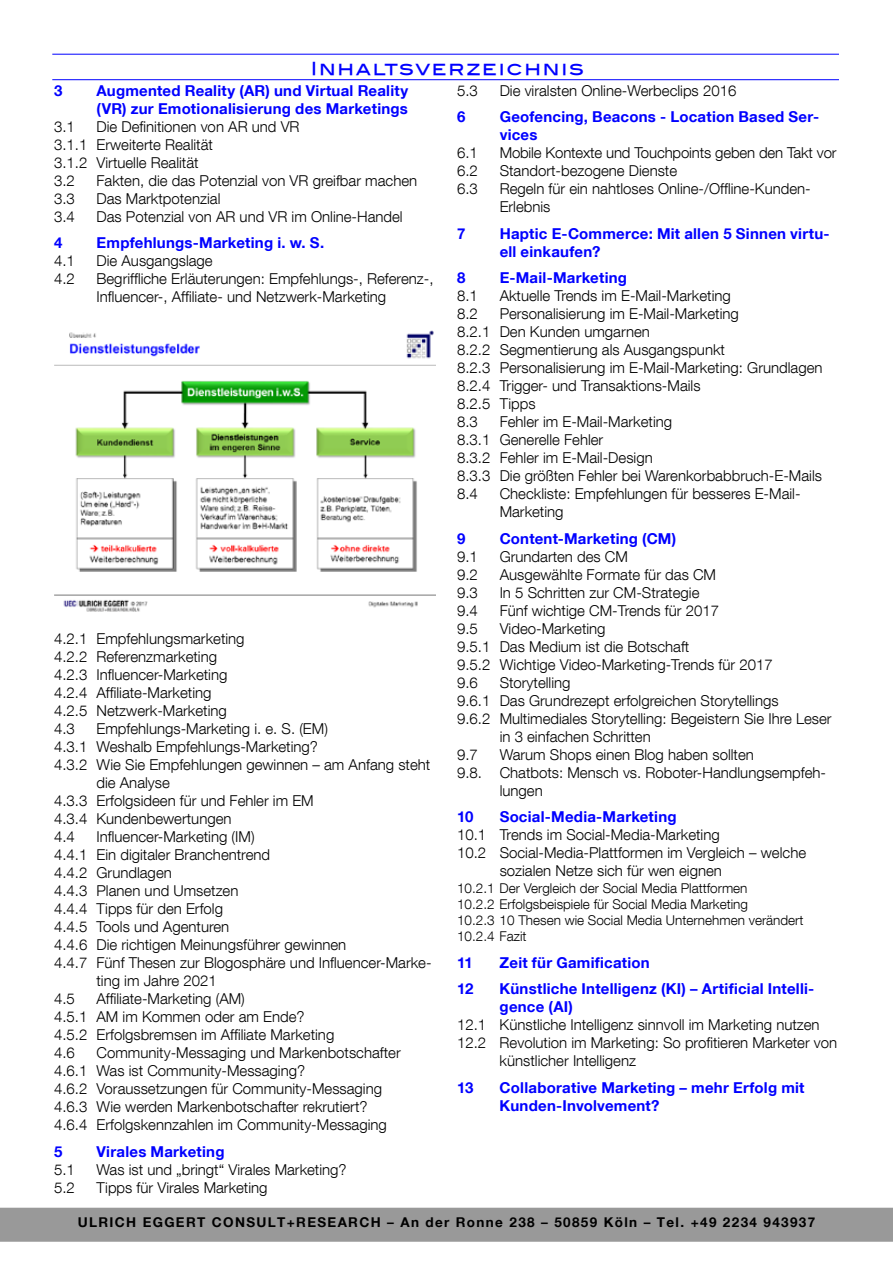
<style>
.page{position:relative;width:893px;height:1263px;background:#fff}
.page>*{position:absolute;margin:0;border:0;box-sizing:border-box;transform-origin:0 0}
.t1{font:18px "Blair Md ITCTT Medium";letter-spacing:.1em;color:#00f}
.t2{font:300 15px/18px "Helvetica Neue LT Com";color:#000}
.t3{font:700 15px/18px "Helvetica Neue LT Com";letter-spacing:.015em;color:#00f}
.t4{font:300 13.5px/16.2px "Helvetica Neue LT Com";color:#000}
.t5{font:700 13.5px "Helvetica Neue LT Com";letter-spacing:.1em;color:#000}
</style>
<div class="page">
<div style="left:1px;top:1208px;width:891px;height:33px;background:#999"></div>
<div style="left:0;top:1208px;width:893px;height:34px;border:2px solid #999"></div>
<hr style="left:52px;top:54px;width:787px;height:1px;background:#00f">
<hr style="left:52px;top:79px;width:787px;height:1px;background:#00f">
<svg style="left:892px;top:1208px;width:1px;height:34px"></svg>
<img style="left:54px;top:330px;width:382px;height:282px">
<p class="t1" style="left:311px;top:57px;width:275px">Inhaltsverzeichnis</p>
<p class="t3" style="left:54px;top:81px;width:10px">3</p>
<p class="t3" style="left:97px;top:81px;width:313px">Augmented Reality (AR) und Virtual Reality (VR) zur Emotionalisierung des Marketings</p>
<p class="t2" style="left:54px;top:117px;width:22px">3.1</p>
<p class="t2" style="left:54px;top:117px;width:247px;text-indent:43px">Die Definitionen von AR und VR<br>3.1.1 Erweiterte Realität<br>3.1.2 Virtuelle Realität<br>3.2</p>
<p class="t2" style="left:97px;top:171px;width:322px">Fakten, die das Potenzial von VR greifbar machen</p>
<p class="t2" style="left:54px;top:189px;width:22px">3.3</p>
<p class="t2" style="left:97px;top:189px;width:125px">Das Marktpotenzial</p>
<p class="t2" style="left:54px;top:207px;width:22px">3.4</p>
<p class="t2" style="left:97px;top:207px;width:308px">Das Potenzial von AR und VR im Online-Handel</p>
<p class="t3" style="left:54px;top:233px;width:10px">4</p>
<p class="t3" style="left:97px;top:233px;width:229px">Empfehlungs-Marketing i. w. S.</p>
<p class="t2" style="left:54px;top:252px;width:22px">4.1</p>
<p class="t2" style="left:97px;top:252px;width:118px">Die Ausgangslage</p>
<p class="t2" style="left:54px;top:270px;width:22px">4.2</p>
<p class="t2" style="left:97px;top:270px;width:339px">Begriffliche Erläuterungen: Empfehlungs-, Referenz-,<br>Influencer-, Affiliate- und Netzwerk-Marketing</p>
<p class="t2" style="left:54px;top:630px;width:192px">4.2.1 Empfehlungsmarketing<br>4.2.2 Referenzmarketing<br>4.2.3 Influencer-Marketing<br>4.2.4 Affiliate-Marketing<br>4.2.5 Netzwerk-Marketing<br>4.3</p>
<p class="t2" style="left:97px;top:720px;width:233px">Empfehlungs-Marketing i. e. S. (EM)</p>
<p class="t2" style="left:54px;top:738px;width:265px">4.3.1 Weshalb Empfehlungs-Marketing?</p>
<p class="t2" style="left:54px;top:756px;width:378px">4.3.2 Wie Sie Empfehlungen gewinnen – am Anfang steht</p>
<p class="t2" style="left:97px;top:774px;width:75px">die Analyse</p>
<p class="t2" style="left:54px;top:792px;width:261px">4.3.3 Erfolgsideen für und Fehler im EM</p>
<p class="t2" style="left:54px;top:810px;width:179px">4.3.4 Kundenbewertungen</p>
<p class="t2" style="left:54px;top:828px;width:22px">4.4</p>
<p class="t2" style="left:97px;top:828px;width:160px">Influencer-Marketing (IM)</p>
<p class="t2" style="left:54px;top:846px;width:218px">4.4.1 Ein digitaler Branchentrend</p>
<p class="t2" style="left:54px;top:864px;width:119px">4.4.2 Grundlagen</p>
<p class="t2" style="left:54px;top:882px;width:186px">4.4.3 Planen und Umsetzen</p>
<p class="t2" style="left:54px;top:900px;width:171px">4.4.4 Tipps für den Erfolg</p>
<p class="t2" style="left:54px;top:918px;width:177px">4.4.5 Tools und Agenturen</p>
<p class="t2" style="left:54px;top:936px;width:294px">4.4.6 Die richtigen Meinungsführer gewinnen</p>
<p class="t2" style="left:54px;top:954px;width:379px">4.4.7 Fünf Thesen zur Blogosphäre und Influencer-Marke-</p>
<p class="t2" style="left:97px;top:972px;width:122px">ting im Jahre 2021</p>
<p class="t2" style="left:54px;top:990px;width:22px">4.5</p>
<p class="t2" style="left:54px;top:990px;width:282px;text-indent:43px">Affiliate-Marketing (AM)<br>4.5.1 AM im Kommen oder am Ende?<br>4.5.2 Erfolgsbremsen im Affiliate Marketing<br>4.6</p>
<p class="t2" style="left:54px;top:1044px;width:348px;text-indent:43px">Community-Messaging und Markenbotschafter 4.6.1 Was ist Community-Messaging?<br>4.6.2 Voraussetzungen für Community-Messaging 4.6.3 Wie werden Markenbotschafter rekrutiert?<br>4.6.4 Erfolgskennzahlen im Community-Messaging</p>
<p class="t3" style="left:54px;top:1142px;width:10px">5</p>
<p class="t3" style="left:97px;top:1142px;width:130px">Virales Marketing</p>
<p class="t2" style="left:54px;top:1160px;width:22px">5.1</p>
<p class="t2" style="left:97px;top:1160px;width:252px">Was ist und „bringt“ Virales Marketing?</p>
<p class="t2" style="left:54px;top:1178px;width:22px">5.2</p>
<p class="t2" style="left:97px;top:1178px;width:173px">Tipps für Virales Marketing</p>
<p class="t2" style="left:457px;top:81px;width:22px">5.3</p>
<p class="t2" style="left:500px;top:81px;width:238px">Die viralsten Online-Werbeclips 2016</p>
<p class="t3" style="left:457px;top:107px;width:10px">6</p>
<p class="t3" style="left:500px;top:107px;width:321px">Geofencing, Beacons - Location Based Ser&shy;vices</p>
<p class="t2" style="left:457px;top:144px;width:22px">6.1</p>
<p class="t2" style="left:500px;top:144px;width:338px">Mobile Kontexte und Touchpoints geben den Takt vor</p>
<p class="t2" style="left:457px;top:162px;width:22px">6.2</p>
<p class="t2" style="left:500px;top:162px;width:179px">Standort-bezogene Dienste</p>
<p class="t2" style="left:457px;top:180px;width:22px">6.3</p>
<p class="t2" style="left:500px;top:180px;width:311px">Regeln für ein nahtloses Online-/Offline-Kunden-<br>Erlebnis</p>
<p class="t3" style="left:457px;top:224px;width:10px">7</p>
<p class="t3" style="left:500px;top:224px;width:331px">Haptic E-Commerce: Mit allen 5 Sinnen virtu&shy;ell einkaufen?</p>
<p class="t3" style="left:457px;top:268px;width:10px">8</p>
<p class="t3" style="left:500px;top:268px;width:129px">E-Mail-Marketing</p>
<p class="t2" style="left:457px;top:287px;width:22px">8.1</p>
<p class="t2" style="left:500px;top:287px;width:233px">Aktuelle Trends im E-Mail-Marketing</p>
<p class="t2" style="left:457px;top:305px;width:22px">8.2</p>
<p class="t2" style="left:457px;top:305px;width:367px;text-indent:43px">Personalisierung im E-Mail-Marketing<br>8.2.1 Den Kunden umgarnen<br>8.2.2 Segmentierung als Ausgangspunkt<br>8.2.3 Personalisierung im E-Mail-Marketing: Grundlagen<br>8.2.4 Trigger- und Transaktions-Mails<br>8.2.5 Tipps<br>8.3</p>
<p class="t2" style="left:457px;top:413px;width:366px;text-indent:43px">Fehler im E-Mail-Marketing<br>8.3.1 Generelle Fehler<br>8.3.2 Fehler im E-Mail-Design<br>8.3.3 Die größten Fehler bei Warenkorbabbruch-E-Mails<br>8.4</p>
<p class="t2" style="left:500px;top:485px;width:302px">Checkliste: Empfehlungen für besseres E-Mail-<br>Marketing</p>
<p class="t3" style="left:457px;top:529px;width:10px">9</p>
<p class="t3" style="left:500px;top:529px;width:178px">Content-Marketing (CM)</p>
<p class="t2" style="left:457px;top:547px;width:22px">9.1</p>
<p class="t2" style="left:500px;top:547px;width:130px">Grundarten des CM</p>
<p class="t2" style="left:457px;top:565px;width:22px">9.2</p>
<p class="t2" style="left:500px;top:565px;width:218px">Ausgewählte Formate für das CM</p>
<p class="t2" style="left:457px;top:583px;width:22px">9.3</p>
<p class="t2" style="left:500px;top:583px;width:201px">In 5 Schritten zur CM-Strategie</p>
<p class="t2" style="left:457px;top:601px;width:22px">9.4</p>
<p class="t2" style="left:500px;top:601px;width:221px">Fünf wichtige CM-Trends für 2017</p>
<p class="t2" style="left:457px;top:619px;width:22px">9.5</p>
<p class="t2" style="left:457px;top:619px;width:317px;text-indent:43px">Video-Marketing<br>9.5.1 Das Medium ist die Botschaft<br>9.5.2 Wichtige Video-Marketing-Trends für 2017<br>9.6</p>
<p class="t2" style="left:500px;top:673px;width:72px">Storytelling</p>
<p class="t2" style="left:457px;top:691px;width:323px">9.6.1 Das Grundrezept erfolgreichen Storytellings</p>
<p class="t2" style="left:457px;top:709px;width:376px">9.6.2 Multimediales Storytelling: Begeistern Sie Ihre Leser</p>
<p class="t2" style="left:500px;top:727px;width:153px">in 3 einfachen Schritten</p>
<p class="t2" style="left:457px;top:745px;width:22px">9.7</p>
<p class="t2" style="left:500px;top:745px;width:256px">Warum Shops einen Blog haben sollten</p>
<p class="t2" style="left:457px;top:763px;width:370px">9.8. Chatbots: Mensch vs. Roboter-Handlungsempfeh-</p>
<p class="t2" style="left:500px;top:781px;width:45px">lungen</p>
<p class="t3" style="left:457px;top:807px;width:18px">10</p>
<p class="t3" style="left:500px;top:807px;width:178px">Social-Media-Marketing</p>
<p class="t2" style="left:457px;top:826px;width:264px">10.1 Trends im Social-Media-Marketing</p>
<p class="t2" style="left:457px;top:844px;width:351px">10.2 Social-Media-Plattformen im Vergleich – welche</p>
<p class="t2" style="left:500px;top:862px;width:224px">sozialen Netze sich für wen eignen</p>
<p class="t4" style="left:457px;top:879px;width:348px">10.2.1 Der Vergleich der Social Media Plattformen<br>10.2.2 Erfolgsbeispiele für Social Media Marketing<br>10.2.3 10 Thesen wie Social Media Unternehmen verändert 10.2.4 Fazit</p>
<p class="t3" style="left:457px;top:953px;width:17px">11</p>
<p class="t3" style="left:500px;top:953px;width:152px">Zeit für Gamification</p>
<p class="t3" style="left:457px;top:979px;width:18px">12</p>
<p class="t3" style="left:500px;top:979px;width:316px">Künstliche Intelligenz (KI) – Artificial Intelli&shy;gence (AI)</p>
<p class="t2" style="left:457px;top:1015px;width:364px">12.1 Künstliche Intelligenz sinnvoll im Marketing nutzen</p>
<p class="t2" style="left:457px;top:1033px;width:382px">12.2 Revolution im Marketing: So profitieren Marketer von</p>
<p class="t2" style="left:500px;top:1051px;width:138px">künstlicher Intelligenz</p>
<p class="t3" style="left:457px;top:1078px;width:18px">13</p>
<p class="t3" style="left:500px;top:1078px;width:306px">Collaborative Marketing – mehr Erfolg mit<br>Kunden-Involvement?</p>
<p class="t5" style="left:78px;top:1214px;width:739px">ULRICH EGGERT CONSULT+RESEARCH – An der Ronne 238 – 50859 Köln – Tel. +49 2234 943937</p>
</div>
